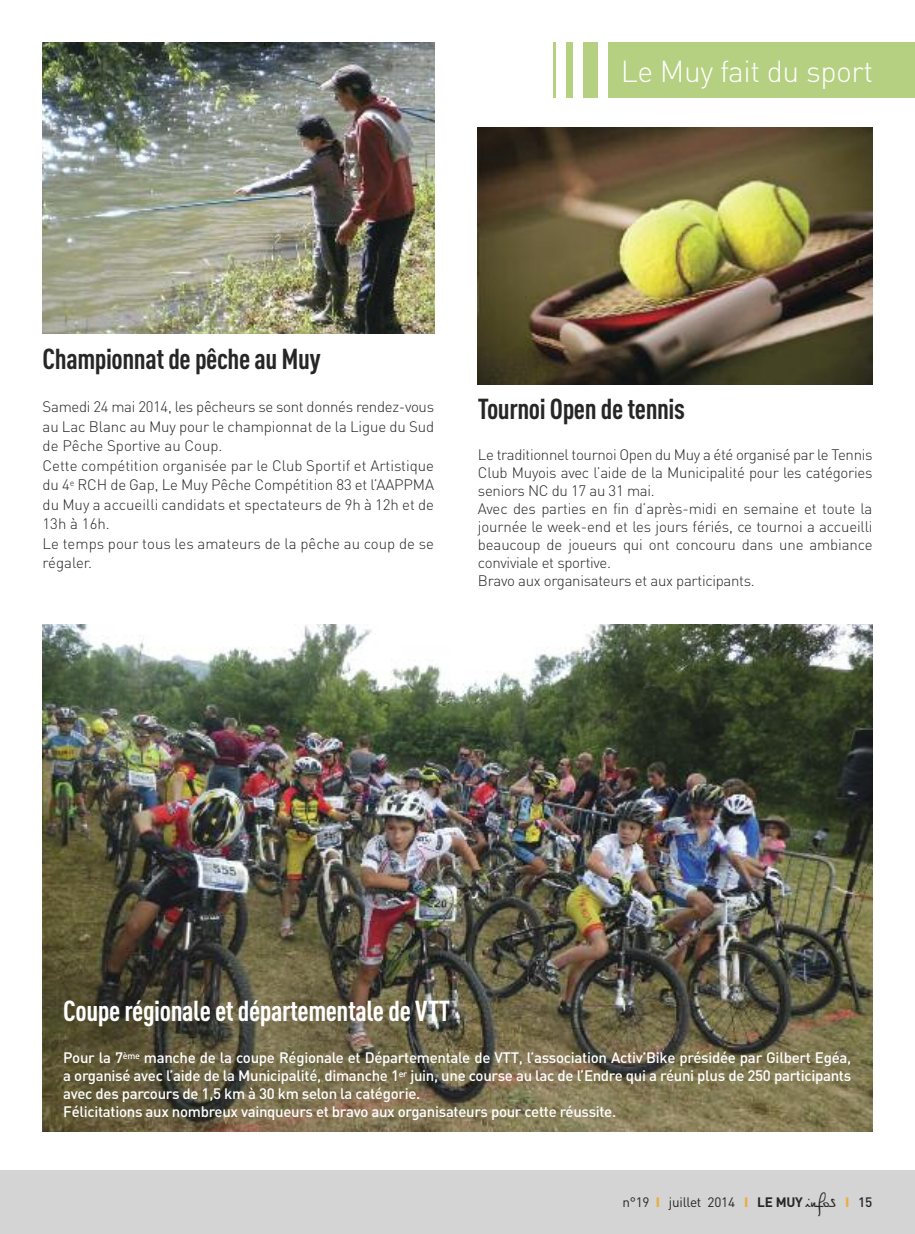
<style>
.page{position:relative;width:915px;height:1234px;background:#fff}
.page>*{position:absolute;margin:0;border:0;box-sizing:border-box;transform-origin:0 0}
.t1{font:300 30px "DIN";letter-spacing:-.015em;color:#fff}
.t2{font:700 28.5px "DIN Cond";letter-spacing:-.015em;color:#272627}
.t3{font:700 28.5px "DIN Cond";letter-spacing:-.015em;color:#fff}
.t4{font:300 15px/19.5px "DIN";letter-spacing:-.01em;color:#272627}
.t5{font:500 15px/18px "DIN";letter-spacing:-.02em;color:#fff}
.t6{font:13.5px "DIN";letter-spacing:-.015em;color:#272627}
.s1{font-weight:900;color:#e9ae47}
.s2{font-weight:700}
.s3{font-family:"Philippe";font-size:16.5px}
.s4{font-weight:500}
</style>
<div class="page">
<div style="left:0;top:1169px;width:914px;height:64px;background:#d4d4d4"></div>
<img style="left:477px;top:128px;width:395px;height:256px">
<img style="left:43px;top:624px;width:829px;height:507px">
<img style="left:43px;top:43px;width:391px;height:290px">
<div style="left:607px;top:43px;width:307px;height:55px;background:#b6d081"></div>
<div style="left:582px;top:43px;width:15px;height:55px;background:#b6d081"></div>
<div style="left:565px;top:43px;width:7px;height:55px;background:#b6d081"></div>
<hr style="left:552px;top:43px;width:3px;height:55px;background:#b6d081">
<h1 class="t1" style="left:620px;top:54px;width:254px">Le Muy fait du sport</h1>
<h2 class="t2" style="left:43px;top:349px;width:279px">Championnat de pêche au Muy</h2>
<p class="t4" style="left:43px;top:397px;width:393px">Samedi 24 mai 2014, les pêcheurs se sont donnés rendez-vous au Lac Blanc au Muy pour le championnat de la Ligue du Sud de Pêche Sportive au Coup.<br>Cette compétition organisée par le Club Sportif et Artistique du 4<sup>e</sup> RCH de Gap, Le Muy Pêche Compétition 83 et l’AAPPMA du Muy a accueilli candidats et spectateurs de 9h à 12h et de 13h à 16h.<br>Le temps pour tous les amateurs de la pêche au coup de se régaler.</p>
<h2 class="t2" style="left:478px;top:398px;width:208px">Tournoi Open de tennis</h2>
<p class="t4" style="left:478px;top:445px;width:396px;line-height:18px">Le traditionnel tournoi Open du Muy a été organisé par le Tennis Club Muyois avec l’aide de la Municipalité pour les catégories seniors NC du 17 au 31 mai.<br>Avec des parties en fin d’après-midi en semaine et toute la journée le week-end et les jours fériés, ce tournoi a accueilli beaucoup de joueurs qui ont concouru dans une ambiance conviviale et sportive.<br>Bravo aux organisateurs et aux participants.</p>
<h2 class="t3" style="left:63px;top:1000px;width:388px">Coupe régionale et départementale de VTT</h2>
<p class="t5" style="left:63px;top:1048px;width:789px">Pour la 7<sup>ème</sup> manche de la coupe Régionale et Départementale de VTT, l’association Activ’Bike présidée par Gilbert Egéa, a organisé avec l’aide de la Municipalité, dimanche 1<sup>er</sup> juin, une course au lac de l’Endre qui a réuni plus de 250 participants avec des parcours de 1,5 km à 30 km selon la catégorie.<br>Félicitations aux nombreux vainqueurs et bravo aux organisateurs pour cette réussite.</p>
<p class="t6" style="left:622px;top:1193px;width:251px">n°19 <span class="s1">I</span> juillet 2014 <span class="s1">I</span> <span class="s2">LE MUY</span> <span class="s3">infos</span> <span class="s1">I</span> <span class="s4">15</span></p>
</div>
